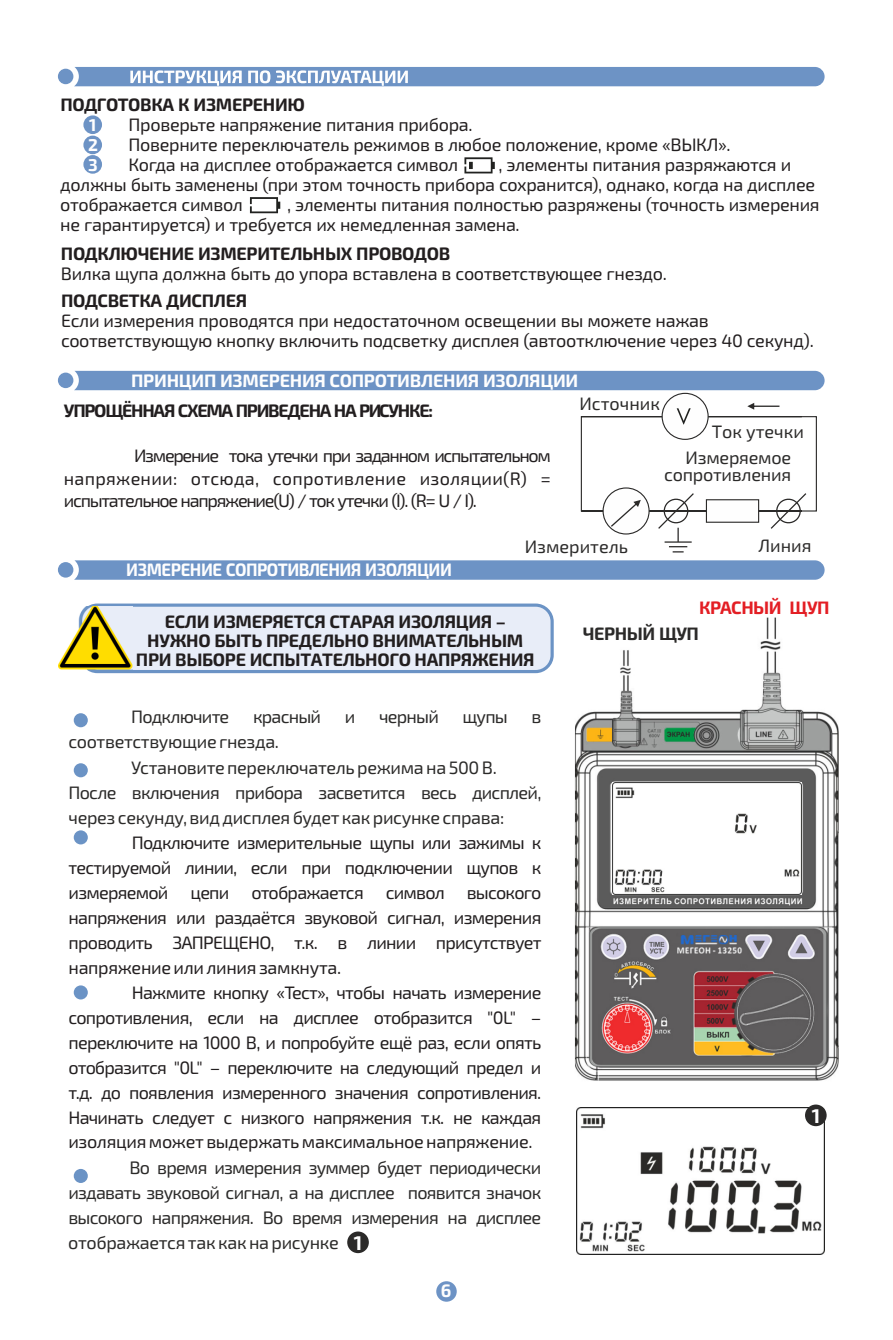
<style>
.page{position:relative;width:893px;height:1340px;background:#fff}
.page>*{position:absolute;margin:0;border:0;box-sizing:border-box;transform-origin:0 0}
.t1{font:700 19.8px "Exo 2.0";color:#fefefe}
.t2{font:18px/25px "Exo 2.0";letter-spacing:-.02em;color:#221e1f}
.t3{font:18px/25px "Exo 2.0";letter-spacing:-.02em;color:#2b2a29;text-align:right}
.t4{font:700 18px/18.9px "Exo 2.0";letter-spacing:-.02em;color:#221e1f;text-align:center}
.t5{font:18px/25px "Exo 2.0";letter-spacing:-.045em;color:#2b2a29}
.t6{font:700 18px "Exo 2.0";letter-spacing:-.015em;color:#fefefe}
.t7{font:700 18px "Exo 2.0";letter-spacing:-.07em;color:#221e1f}
.t8{font:700 18px "Exo 2.0";letter-spacing:-.015em;color:#fefefe;scale:.93 1}
.t9{font:18px "Exo 2.0";color:#2b2a29}
.t10{font:700 18px "Exo 2.0";letter-spacing:-.025em;color:#e31e24}
.t11{font:700 18px "Exo 2.0";letter-spacing:-.025em;color:#2b2a29}
.t12{font:700 17.1px/19.8px "Exo 2.0";color:#fefefe;text-align:justify}
</style>
<div class="page">
<svg style="left:58px;top:67px;width:767px;height:19px;background:#80a1cc"></svg>
<div style="left:58px;top:371px;width:767px;height:19px;background:#6d93c5"></div>
<svg style="left:662px;top:393px;width:47px;height:47px"></svg>
<svg style="left:580px;top:403px;width:237px;height:149px"></svg>
<div style="left:79px;top:603px;width:475px;height:70px;background:#e8edf8;border:3px solid #6b93c5;border-radius:16px"></div>
<div style="left:58px;top:560px;width:767px;height:19px;background:#6d93c5"></div>
<img style="left:576px;top:1107px;width:248px;height:147px">
<img style="left:59px;top:606px;width:73px;height:64px">
<img style="left:575px;top:617px;width:264px;height:464px">
<img style="left:613px;top:782px;width:189px;height:112px">
<div style="left:74px;top:1168px;width:14px;height:14px;background:#6b93c5;border-radius:50%"></div>
<div style="left:74px;top:985px;width:14px;height:14px;background:#6b93c5;border-radius:50%"></div>
<div style="left:74px;top:830px;width:14px;height:14px;background:#6b93c5;border-radius:50%"></div>
<div style="left:74px;top:763px;width:14px;height:14px;background:#6b93c5;border-radius:50%"></div>
<div style="left:74px;top:713px;width:14px;height:14px;background:#6b93c5;border-radius:50%"></div>
<div style="left:83px;top:115px;width:19px;height:19px;background:#6d93c5;border-radius:50%"></div>
<div style="left:83px;top:136px;width:19px;height:18px;background:#6d93c5;border-radius:50%"></div>
<div style="left:83px;top:155px;width:19px;height:19px;background:#6d93c5;border-radius:50%"></div>
<svg style="left:464px;top:157px;width:31px;height:16px"></svg>
<svg style="left:250px;top:197px;width:30px;height:16px"></svg>
<div style="left:805px;top:1104px;width:22px;height:22px;background:#2b2a29;border-radius:50%"></div>
<div style="left:347px;top:1231px;width:22px;height:22px;background:#2b2a29;border-radius:50%"></div>
<div style="left:436px;top:1281px;width:21px;height:20px;background:#6d93c5;border-radius:50%"></div>
<p class="t4" style="left:60px;top:97px;width:246px">ПОДГОТОВКА К ИЗМЕРЕНИЮ</p>
<p class="t2" style="left:129px;top:117px;width:603px;line-height:20px">Проверьте напряжение питания прибора.<br>Поверните переключатель режимов в любое положение, кроме «ВЫКЛ».<br>Когда на дисплее отображается символ</p>
<p class="t12" style="left:88px;top:117px;width:11px">1<br>2<br>3</p>
<p class="t2" style="left:60px;top:157px;width:756px;line-height:20px;text-indent:438px">, элементы питания разряжаются и должны быть заменены (при этом точность прибора сохранится), однако, когда на дисплее отображается символ</p>
<p class="t2" style="left:60px;top:197px;width:761px;line-height:20px;text-indent:227px">, элементы питания полностью разряжены (точность измерения не гарантируется) и требуется их немедленная замена.</p>
<p class="t4" style="left:61px;top:246px;width:391px">ПОДКЛЮЧЕНИЕ ИЗМЕРИТЕЛЬНЫХ ПРОВОДОВ</p>
<p class="t2" style="left:61px;top:263px;width:607px">Вилка щупа должна быть до упора вставлена в соответствующее гнездо.</p>
<p class="t4" style="left:61px;top:293px;width:188px">ПОДСВЕТКА ДИСПЛЕЯ</p>
<p class="t2" style="left:61px;top:313px;width:754px;line-height:20px">Если измерения проводятся при недостаточном освещении вы можете нажав соответствующую кнопку включить подсветку дисплея (автоотключение через 40 секунд).</p>
<p class="t6" style="left:131px;top:374px;width:449px">ПРИНЦИП ИЗМЕРЕНИЯ СОПРОТИВЛЕНИЯ ИЗОЛЯЦИИ</p>
<p class="t7" style="left:64px;top:404px;width:371px">УПРОЩЁННАЯ СХЕМА ПРИВЕДЕНА НА РИСУНКЕ:</p>
<p class="t2" style="left:64px;top:446px;width:489px;line-height:22.5px;text-align:justify;text-indent:70px">Измерение тока утечки при заданном испытательном напряжении: отсюда, сопротивление изоляции(R) = испытательное напряжение(U) / ток утечки (I). (R= U / I).</p>
<p class="t9" style="left:579px;top:397px;width:82px">Источник</p>
<p class="t9" style="left:712px;top:426px;width:94px">Ток утечки</p>
<p class="t3" style="left:664px;top:451px;width:129px;line-height:16.9px">Измеряемое сопротивления</p>
<p class="t9" style="left:525px;top:540px;width:105px">Измеритель</p>
<p class="t3" style="left:758px;top:534px;width:55px">Линия</p>
<p class="t8" style="left:126px;top:563px;width:352px">ИЗМЕРЕНИЕ СОПРОТИВЛЕНИЯ ИЗОЛЯЦИИ</p>
<p class="t4" style="left:136px;top:614px;width:400px">ЕСЛИ ИЗМЕРЯЕТСЯ СТАРАЯ ИЗОЛЯЦИЯ –<br>НУЖНО БЫТЬ ПРЕДЕЛЬНО ВНИМАТЕЛЬНЫМ<br>ПРИ ВЫБОРЕ ИСПЫТАТЕЛЬНОГО НАПРЯЖЕНИЯ</p>
<p class="t5" style="left:131px;top:706px;width:100px">Подключите</p>
<p class="t5" style="left:253px;top:706px;width:70px">красный</p>
<p class="t3" style="left:345px;top:706px;width:12px">и</p>
<p class="t3" style="left:379px;top:706px;width:61px">черный</p>
<p class="t3" style="left:463px;top:706px;width:47px">щупы</p>
<p class="t3" style="left:531px;top:706px;width:11px">в</p>
<p class="t3" style="left:69px;top:731px;width:212px">соответствующие гнезда.</p>
<p class="t5" style="left:68px;top:781px;width:474px">После включения прибора засветится весь дисплей, через секунду, вид дисплея будет как рисунке справа:</p>
<p class="t3" style="left:131px;top:756px;width:367px">Установите переключатель режима на 500 В.</p>
<p class="t2" style="left:69px;top:832px;width:474px;text-align:justify;text-indent:63px">Подключите измерительные щупы или зажимы к тестируемой линии, если при подключении щупов к измеряемой цепи отображается символ высокого напряжения или раздаётся звуковой сигнал, измерения проводить ЗАПРЕЩЕНО, т.к. в линии присутствует напряжение или линия замкнута.</p>
<p class="t2" style="left:68px;top:981px;width:475px;text-align:justify;text-indent:63px">Нажмите кнопку «Тест», чтобы начать измерение сопротивления, если на дисплее отобразится "0L" – переключите на 1000 В, и попробуйте ещё раз, если опять отобразится "0L" – переключите на следующий предел и т.д. до появления измеренного значения сопротивления.<br>Начинать следует с низкого напряжения т.к. не каждая изоляция может выдержать максимальное напряжение.</p>
<p class="t3" style="left:68px;top:1156px;width:474px;text-align:justify;text-indent:61px">Во время измерения зуммер будет периодически издавать звуковой сигнал, а на дисплее появится значок высокого напряжения. Во время измерения на дисплее отображается так как на рисунке</p>
<p class="t1" style="left:354px;top:1235px;width:10px">1</p>
<p class="t6" style="left:441px;top:1284px;width:12px">6</p>
<p class="t10" style="left:699px;top:601px;width:132px">КРАСНЫЙ ЩУП</p>
<p class="t11" style="left:583px;top:627px;width:118px">ЧЕРНЫЙ ЩУП</p>
<p class="t1" style="left:812px;top:1108px;width:10px">1</p>
</div>
